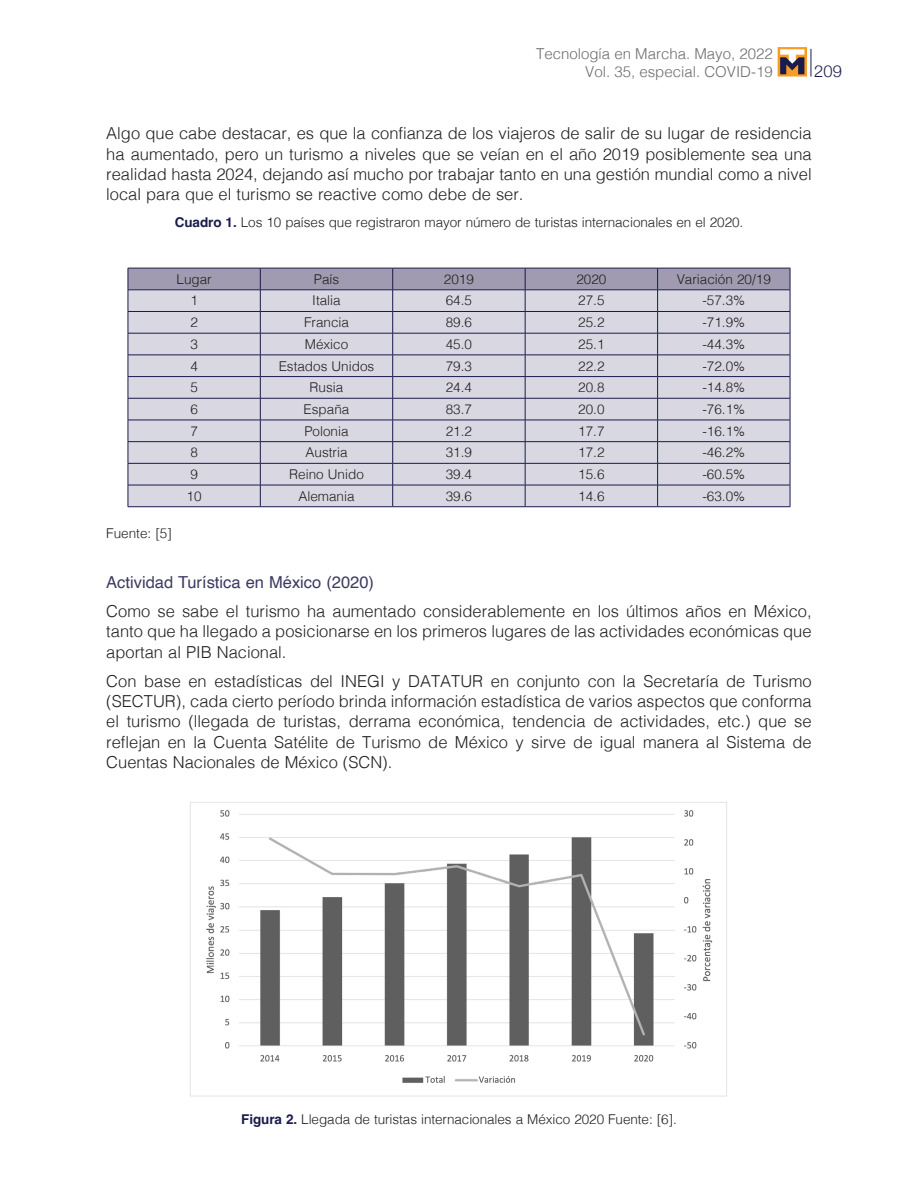
<style>
.page{position:relative;width:918px;height:1188px;background:#fff}
.page>*{position:absolute;margin:0;border:0;box-sizing:border-box;transform-origin:0 0}
.t1{font:300 16.5px/20.2px "Helvetica";color:#231f20;text-align:justify}
.t2{font:16.5px "Helvetica";color:#3c3b62}
.t3{font:300 16.5px "Helvetica Neue";color:#1a1c4c}
.t4{font:300 15px/18px "Helvetica";color:#6c6d70;text-align:right}
.t5{font:300 13.5px "Helvetica";color:#231f20}
.s1{font-weight:700;color:#1a1c4c}
</style>
<div class="page">
<svg style="left:811px;top:49px;width:1px;height:28px"></svg>
<svg style="left:778px;top:47px;width:29px;height:30px"></svg>
<svg style="left:780px;top:49px;width:24px;height:25px"></svg>
<svg style="left:128px;top:268px;width:663px;height:239px;background:#c6c4d2"></svg>
<hr style="left:128px;top:506px;width:132px;height:1px;background:#1a1c4c">
<hr style="left:260px;top:506px;width:133px;height:1px;background:#1a1c4c">
<hr style="left:393px;top:506px;width:132px;height:1px;background:#1a1c4c">
<hr style="left:525px;top:506px;width:133px;height:1px;background:#1a1c4c">
<hr style="left:658px;top:506px;width:132px;height:1px;background:#1a1c4c">
<img style="left:190px;top:802px;width:537px;height:295px">
<p class="t4" style="left:536px;top:43px;width:238px">Tecnología en Marcha. Mayo, 2022<br>Vol. 35, especial. COVID-19</p>
<p class="t3" style="left:814px;top:57px;width:29px">209</p>
<p class="t1" style="left:106px;top:122px;width:707px">Algo que cabe destacar, es que la confianza de los viajeros de salir de su lugar de residencia ha aumentado, pero un turismo a niveles que se veían en el año 2019 posiblemente sea una realidad hasta 2024, dejando así mucho por trabajar tanto en una gestión mundial como a nivel local para que el turismo se reactive como debe de ser.</p>
<p class="t5" style="left:175px;top:211px;width:570px"><span class="s1">Cuadro 1.</span> Los 10 países que registraron mayor número de turistas internacionales en el 2020.</p>
<p class="t5" style="left:177px;top:268px;width:37px">Lugar</p>
<p class="t5" style="left:314px;top:268px;width:27px">País</p>
<p class="t5" style="left:444px;top:268px;width:32px">2019</p>
<p class="t5" style="left:576px;top:268px;width:32px">2020</p>
<p class="t5" style="left:677px;top:268px;width:96px">Variación 20/19</p>
<p class="t5" style="left:190px;top:289px;width:9px">1</p>
<p class="t5" style="left:312px;top:289px;width:30px">Italia</p>
<p class="t5" style="left:446px;top:289px;width:28px">64.5</p>
<p class="t5" style="left:578px;top:289px;width:28px">27.5</p>
<p class="t5" style="left:702px;top:289px;width:44px">-57.3%</p>
<p class="t5" style="left:190px;top:311px;width:9px">2</p>
<p class="t5" style="left:304px;top:311px;width:47px">Francia</p>
<p class="t5" style="left:446px;top:311px;width:28px">89.6</p>
<p class="t5" style="left:578px;top:311px;width:28px">25.2</p>
<p class="t5" style="left:702px;top:311px;width:44px">-71.9%</p>
<p class="t5" style="left:190px;top:333px;width:9px">3</p>
<p class="t5" style="left:305px;top:333px;width:45px">México</p>
<p class="t5" style="left:446px;top:333px;width:28px">45.0</p>
<p class="t5" style="left:578px;top:333px;width:28px">25.1</p>
<p class="t5" style="left:702px;top:333px;width:44px">-44.3%</p>
<p class="t5" style="left:190px;top:354px;width:9px">4</p>
<p class="t5" style="left:279px;top:354px;width:97px">Estados Unidos</p>
<p class="t5" style="left:446px;top:354px;width:28px">79.3</p>
<p class="t5" style="left:578px;top:354px;width:28px">22.2</p>
<p class="t5" style="left:702px;top:354px;width:44px">-72.0%</p>
<p class="t5" style="left:190px;top:376px;width:9px">5</p>
<p class="t5" style="left:310px;top:376px;width:35px">Rusia</p>
<p class="t5" style="left:446px;top:376px;width:28px">24.4</p>
<p class="t5" style="left:578px;top:376px;width:28px">20.8</p>
<p class="t5" style="left:702px;top:376px;width:44px">-14.8%</p>
<p class="t5" style="left:190px;top:398px;width:9px">6</p>
<p class="t5" style="left:304px;top:398px;width:47px">España</p>
<p class="t5" style="left:446px;top:398px;width:28px">83.7</p>
<p class="t5" style="left:578px;top:398px;width:28px">20.0</p>
<p class="t5" style="left:702px;top:398px;width:44px">-76.1%</p>
<p class="t5" style="left:190px;top:419px;width:9px">7</p>
<p class="t5" style="left:304px;top:419px;width:46px">Polonia</p>
<p class="t5" style="left:446px;top:419px;width:28px">21.2</p>
<p class="t5" style="left:578px;top:419px;width:28px">17.7</p>
<p class="t5" style="left:702px;top:419px;width:44px">-16.1%</p>
<p class="t5" style="left:190px;top:441px;width:9px">8</p>
<p class="t5" style="left:306px;top:441px;width:44px">Austria</p>
<p class="t5" style="left:446px;top:441px;width:28px">31.9</p>
<p class="t5" style="left:578px;top:441px;width:28px">17.2</p>
<p class="t5" style="left:702px;top:441px;width:44px">-46.2%</p>
<p class="t5" style="left:190px;top:463px;width:9px">9</p>
<p class="t5" style="left:289px;top:463px;width:76px">Reino Unido</p>
<p class="t5" style="left:446px;top:463px;width:28px">39.4</p>
<p class="t5" style="left:578px;top:463px;width:28px">15.6</p>
<p class="t5" style="left:702px;top:463px;width:44px">-60.5%</p>
<p class="t5" style="left:187px;top:484px;width:17px">10</p>
<p class="t5" style="left:298px;top:484px;width:58px">Alemania</p>
<p class="t5" style="left:446px;top:484px;width:28px">39.6</p>
<p class="t5" style="left:578px;top:484px;width:28px">14.6</p>
<p class="t5" style="left:702px;top:484px;width:44px">-63.0%</p>
<p class="t5" style="left:106px;top:522px;width:67px">Fuente: [5]</p>
<p class="t2" style="left:106px;top:570px;width:269px">Actividad Turística en México (2020)</p>
<p class="t1" style="left:106px;top:600px;width:707px">Como se sabe el turismo ha aumentado considerablemente en los últimos años en México, tanto que ha llegado a posicionarse en los primeros lugares de las actividades económicas que aportan al PIB Nacional.</p>
<p class="t1" style="left:106px;top:669px;width:707px">Con base en estadísticas del INEGI y DATATUR en conjunto con la Secretaría de Turismo (SECTUR), cada cierto período brinda información estadística de varios aspectos que conforma el turismo (llegada de turistas, derrama económica, tendencia de actividades, etc.) que se reflejan en la Cuenta Satélite de Turismo de México y sirve de igual manera al Sistema de Cuentas Nacionales de México (SCN).</p>
<p class="t5" style="left:241px;top:1108px;width:437px"><span class="s1">Figura 2.</span> Llegada de turistas internacionales a México 2020 Fuente: [6].</p>
</div>
